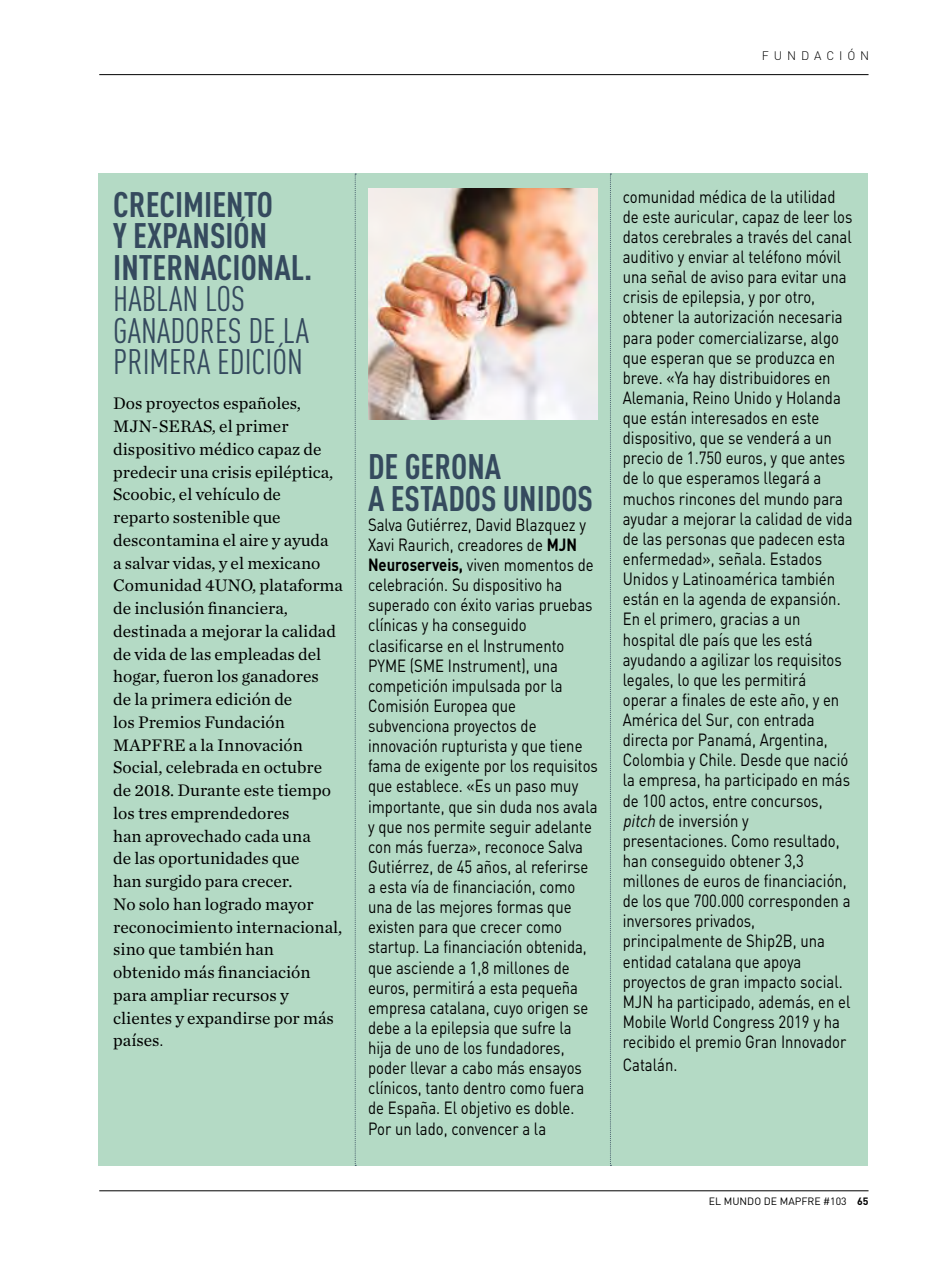
<style>
.page{position:relative;width:943px;height:1265px;background:#fff}
.page>*{position:absolute;margin:0;border:0;box-sizing:border-box;transform-origin:0 0}
.t1{font:700 35px/31.5px "DIN Cond";color:#354a5e}
.t2{font:35px/31.5px "DIN Cond";color:#354a5e}
.t3{font:17.5px/20.1px "DIN";color:#000;scale:.85 1}
.t4{font:17.5px/22.8px "Chronicle Text G1";color:#000}
.t5{font:300 12.25px "DIN";letter-spacing:.4em;color:#000}
.t6{font:10.5px "DIN";color:#000}
.s1{font-family:"DIN"}
.s2{font-weight:700}
.s3{font-style:italic}
</style>
<div class="page">
<hr style="left:99px;top:1190px;width:769px;height:1px;background:#000">
<hr style="left:99px;top:74px;width:769px;height:1px;background:#000">
<div style="left:98px;top:174px;width:769px;height:992px;background:#b4dac5"></div>
<svg style="left:610px;top:174px;width:1px;height:992px"></svg>
<svg style="left:355px;top:174px;width:1px;height:992px"></svg>
<img style="left:369px;top:189px;width:228px;height:231px">
<p class="t5" style="left:761px;top:48px;width:109px">FUNDACIÓN</p>
<h1 class="t1" style="left:113px;top:187px;width:201px">CRECIMIENTO<br>Y EXPANSIÓN<br>INTERNACIONAL.</h1>
<h1 class="t2" style="left:113px;top:283px;width:197px">HABLAN LOS<br>GANADORES DE LA<br>PRIMERA EDICIÓN</h1>
<p class="t4" style="left:113px;top:392px;width:231px">Dos proyectos españoles,<br>MJN-SERAS, el primer dispositivo médico capaz de predecir una crisis epiléptica,<br>Scoobic, el vehículo de<br>reparto sostenible que descontamina el aire y ayuda<br>a salvar vidas, y el mexicano<br>Comunidad 4UNO, plataforma de inclusión financiera, destinada a mejorar la calidad de vida de las empleadas del hogar, fueron los ganadores<br>de la primera edición de<br>los Premios Fundación<br>MAPFRE a la Innovación<br>Social, celebrada en octubre de 2018. Durante este tiempo los tres emprendedores<br>han aprovechado cada una<br>de las oportunidades que<br>han surgido para crecer.<br>No solo han logrado mayor reconocimiento internacional, sino que también han obtenido más financiación para ampliar recursos y clientes y expandirse por más países<span class="s1">.</span></p>
<h1 class="t1" style="left:368px;top:450px;width:226px">DE GERONA<br>A ESTADOS UNIDOS</h1>
<p class="t3" style="left:368px;top:514px;width:272px">Salva Gutiérrez, David Blazquez y<br>Xavi Raurich, creadores de <span class="s2">MJN<br>Neuroserveis,</span> viven momentos de celebración. Su dispositivo ha superado con éxito varias pruebas clínicas y ha conseguido clasificarse en el Instrumento<br>PYME (SME Instrument), una competición impulsada por la<br>Comisión Europea que subvenciona proyectos de innovación rupturista y que tiene fama de exigente por los requisitos que establece. «Es un paso muy importante, que sin duda nos avala y que nos permite seguir adelante con más fuerza», reconoce Salva<br>Gutiérrez, de 45 años, al referirse a esta vía de financiación, como una de las mejores formas que existen para que crecer como startup. La financiación obtenida, que asciende a 1,8 millones de euros, permitirá a esta pequeña empresa catalana, cuyo origen se debe a la epilepsia que sufre la hija de uno de los fundadores, poder llevar a cabo más ensayos clínicos, tanto dentro como fuera de España. El objetivo es doble.<br>Por un lado, convencer a la</p>
<p class="t3" style="left:623px;top:186px;width:272px">comunidad médica de la utilidad de este auricular, capaz de leer los datos cerebrales a través del canal auditivo y enviar al teléfono móvil una señal de aviso para evitar una crisis de epilepsia, y por otro, obtener la autorización necesaria para poder comercializarse, algo que esperan que se produzca en breve. «Ya hay distribuidores en<br>Alemania, Reino Unido y Holanda que están interesados en este dispositivo, que se venderá a un precio de 1.750 euros, y que antes de lo que esperamos llegará a muchos rincones del mundo para ayudar a mejorar la calidad de vida de las personas que padecen esta enfermedad», señala. Estados<br>Unidos y Latinoamérica también están en la agenda de expansión.<br>En el primero, gracias a un hospital dle país que les está ayudando a agilizar los requisitos legales, lo que les permitirá operar a finales de este año, y en<br>América del Sur, con entrada directa por Panamá, Argentina,<br>Colombia y Chile. Desde que nació la empresa, ha participado en más de 100 actos, entre concursos, <span class="s3">pitch</span> de inversión y presentaciones. Como resultado, han conseguido obtener 3,3 millones de euros de financiación, de los que 700.000 corresponden a inversores privados, principalmente de Ship2B, una entidad catalana que apoya proyectos de gran impacto social.<br>MJN ha participado, además, en el<br>Mobile World Congress 2019 y ha recibido el premio Gran Innovador</p>
<p class="t3" style="left:623px;top:1054px;width:66px">Catalán.</p>
<p class="t6" style="left:709px;top:1194px;width:161px">EL MUNDO DE MAPFRE #103 <span class="s2">65</span></p>
</div>
